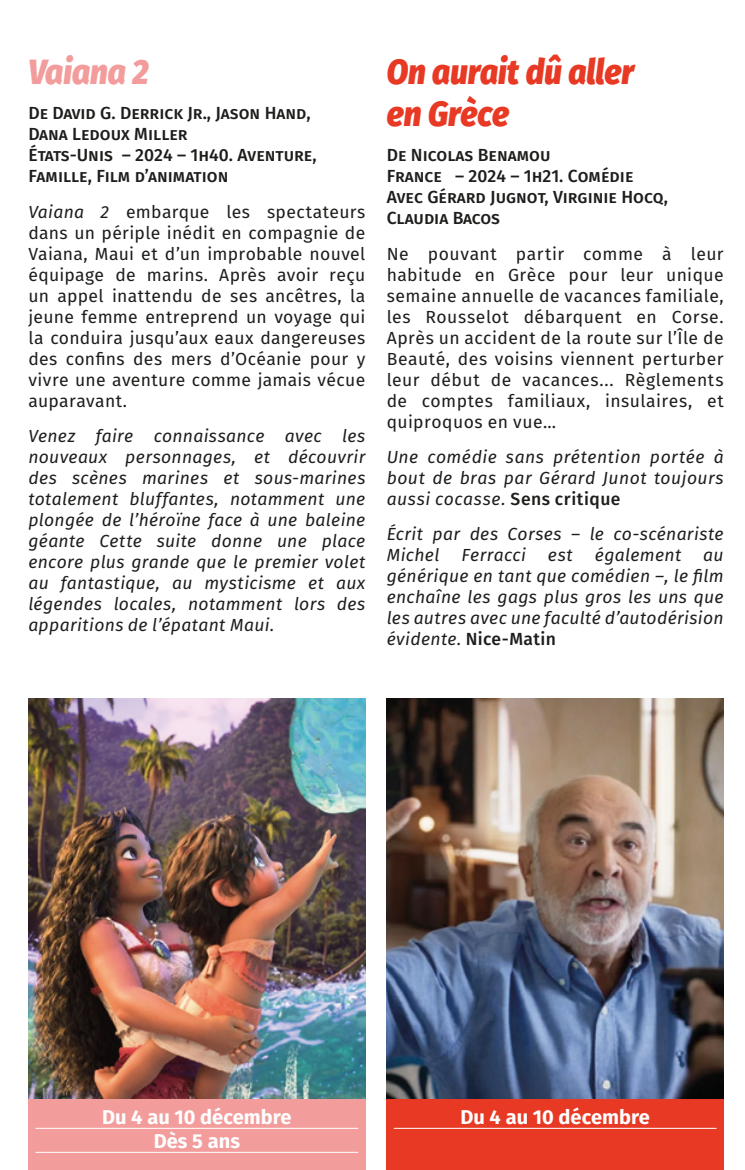
<style>
.page{position:relative;width:745px;height:1170px;background:#fff}
.page>*{position:absolute;margin:0;border:0;box-sizing:border-box;transform-origin:0 0}
._1_Titre{font:italic 800 35px/42px "Fira Sans";color:#e73924;scale:.9 1}
._1_Titre-2{font:italic 800 35px "Fira Sans";color:#f39c9c;scale:.9 1}
._4_Horaires{font:700 20px "Fira Sans";color:#fff}
._3_Txt_c{font:italic 17.5px/21px "Fira Sans";letter-spacing:.02em;color:#1d1d1b;text-align:justify}
._3_Txt_c-2{font:17.5px/21px "Fira Sans";letter-spacing:.02em;color:#1d1d1b;text-align:justify}
._2_Distri{font:500 17.5px/21px "Fira Sans";color:#1d1d1b}
.s1{font-style:italic}
.s2{font-weight:500;font-style:normal}
</style>
<div class="page">
<div style="left:28px;top:1098px;width:337px;height:71px;background:#f39c9c"></div>
<hr style="left:35px;top:1127px;width:323px;height:1px;background:#fff">
<hr style="left:35px;top:1151px;width:323px;height:1px;background:#fff">
<div style="left:386px;top:1098px;width:337px;height:71px;background:#e73924"></div>
<hr style="left:393px;top:1127px;width:323px;height:1px;background:#fff">
<img style="left:28px;top:698px;width:337px;height:400px">
<img style="left:386px;top:698px;width:337px;height:400px">
<p class="_1_Titre-2" style="left:28px;top:40px;width:135px">Vaiana 2</p>
<p class="_2_Distri" style="left:28px;top:102px;width:284px">De David G. Derrick Jr., Jason Hand,<br>Dana Ledoux Miller</p>
<p class="_2_Distri" style="left:28px;top:144px;width:289px">États-Unis – 2024 – 1h40. Aventure,<br>Famille, Film d’animation</p>
<p class="_3_Txt_c-2" style="left:28px;top:200px;width:338px"><span class="s1">Vaiana 2</span> embarque les spectateurs dans un périple inédit en compagnie de Vaiana, Maui et d’un improbable nouvel équipage de marins. Après avoir reçu un appel inattendu de ses ancêtres, la jeune femme entreprend un voyage qui la conduira jusqu’aux eaux dangereuses des confins des mers d’Océanie pour y vivre une aventure comme jamais vécue auparavant.</p>
<p class="_3_Txt_c" style="left:28px;top:425px;width:338px">Venez faire connaissance avec les nouveaux personnages, et découvrir des scènes marines et sous-marines totalement bluffantes, notamment une plongée de l’héroïne face à une baleine géante Cette suite donne une place encore plus grande que le premier volet au fantastique, au mysticisme et aux légendes locales, notamment lors des apparitions de l’épatant Maui.</p>
<p class="_1_Titre" style="left:386px;top:47px;width:276px">On aurait dû aller en Grèce</p>
<p class="_2_Distri" style="left:386px;top:144px;width:165px">De Nicolas Benamou</p>
<p class="_2_Distri" style="left:386px;top:165px;width:248px">France – 2024 – 1h21. Comédie</p>
<p class="_2_Distri" style="left:386px;top:186px;width:282px">Avec Gérard Jugnot, Virginie Hocq,<br>Claudia Bacos</p>
<p class="_3_Txt_c-2" style="left:386px;top:242px;width:338px">Ne pouvant partir comme à leur habitude en Grèce pour leur unique semaine annuelle de vacances familiale, les Rousselot débarquent en Corse.<br>Après un accident de la route sur l’Île de Beauté, des voisins viennent perturber leur début de vacances... Règlements de comptes familiaux, insulaires, et quiproquos en vue…</p>
<p class="_3_Txt_c" style="left:386px;top:446px;width:338px">Une comédie sans prétention portée à bout de bras par Gérard Junot toujours aussi cocasse. <span class="s2">Sens critique</span></p>
<p class="_3_Txt_c" style="left:386px;top:523px;width:338px">Écrit par des Corses – le co-scénariste<br>Michel</p>
<p class="_3_Txt_c" style="left:461px;top:544px;width:66px">Ferracci</p>
<p class="_3_Txt_c" style="left:547px;top:544px;width:26px">est</p>
<p class="_3_Txt_c" style="left:594px;top:544px;width:88px">également</p>
<p class="_3_Txt_c" style="left:386px;top:544px;width:338px;text-indent:316px">au générique en tant que comédien –, le film enchaîne les gags plus gros les uns que les autres avec une faculté d’autodérision évidente. <span class="s2">Nice-Matin</span></p>
<p class="_4_Horaires" style="left:102px;top:1100px;width:191px">Du 4 au 10 décembre</p>
<p class="_4_Horaires" style="left:154px;top:1124px;width:88px">Dès 5 ans</p>
<p class="_4_Horaires" style="left:460px;top:1100px;width:191px">Du 4 au 10 décembre</p>
</div>
